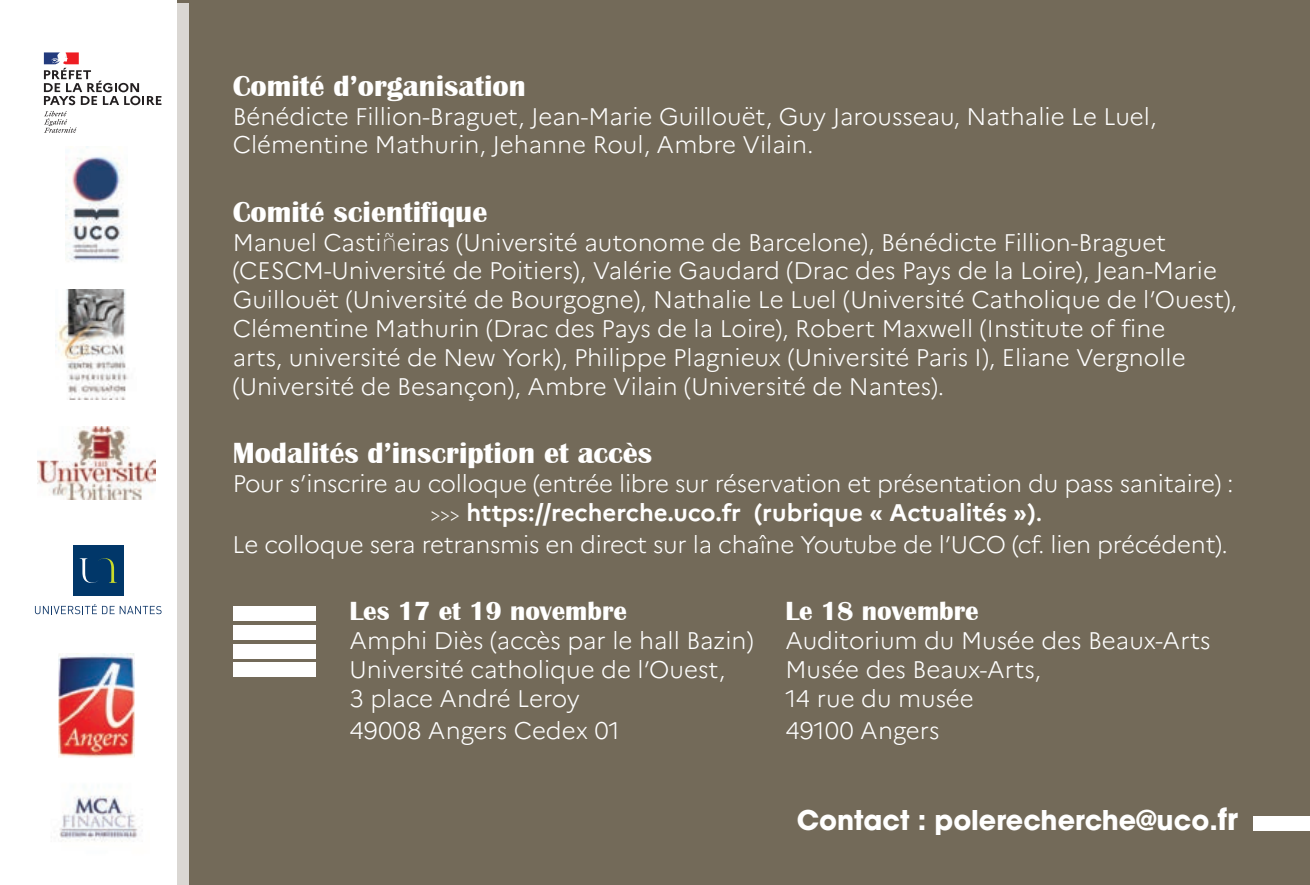
<style>
.page{position:relative;width:1310px;height:885px;background:#fff}
.page>*{position:absolute;margin:0;border:0;box-sizing:border-box;transform-origin:0 0}
.paragraphe{font:700 30px "Britannic";color:#fff}
.paragraphe-2{font:700 27px "Britannic";color:#fff}
.paragraphe-3{font:700 27px "ITC Avant Garde Pro";color:#fff}
.paragraphe-4{font:300 24px/28.8px "Marianne";color:#fff}
.paragraphe-5{font:700 24px "Marianne";color:#fff}
.s1{font-weight:100}
.s2{font-family:"Minerva Modern";font-weight:400}
.s3{font-weight:500}
.s4{font-size:30px}
</style>
<div class="page">
<div style="left:0;top:0;width:1310px;height:884px;background:#736a59"></div>
<div style="left:0;top:0;width:176px;height:884px;background:#fff"></div>
<div style="left:176px;top:3px;width:13px;height:881px;background:#dad7d3"></div>
<svg style="left:44px;top:111px;width:33px;height:22px"></svg>
<svg style="left:44px;top:52px;width:117px;height:53px"></svg>
<img style="left:65px;top:146px;width:59px;height:117px">
<svg style="left:35px;top:604px;width:127px;height:10px"></svg>
<div style="left:73px;top:545px;width:50px;height:50px;background:#013769"></div>
<svg style="left:80px;top:558px;width:37px;height:25px"></svg>
<img style="left:56px;top:289px;width:72px;height:111px">
<img style="left:58px;top:653px;width:76px;height:104px">
<img style="left:37px;top:426px;width:118px;height:73px">
<img style="left:59px;top:793px;width:79px;height:49px">
<div style="left:233px;top:662px;width:82px;height:15px;background:#fff"></div>
<div style="left:233px;top:644px;width:82px;height:14px;background:#fff"></div>
<div style="left:233px;top:625px;width:82px;height:14px;background:#fff"></div>
<div style="left:233px;top:606px;width:82px;height:14px;background:#fff"></div>
<div style="left:1253px;top:816px;width:57px;height:14px;background:#fff"></div>
<p class="paragraphe" style="left:233px;top:69px;width:294px">Comité d’organisation</p>
<p class="paragraphe-4" style="left:233px;top:102px;width:925px">Bénédicte Fillion-Braguet, Jean-Marie Guillouët, Guy Jarousseau, Nathalie Le Luel,</p>
<p class="paragraphe-4" style="left:233px;top:130px;width:582px">Clémentine Mathurin, Jehanne Roul, Ambre Vilain.</p>
<p class="paragraphe" style="left:233px;top:195px;width:256px">Comité scientifique</p>
<p class="paragraphe-4" style="left:233px;top:228px;width:1005px">Manuel Casti<span class="s1">ñ</span>eiras (Université autonome de Barcelone), Bénédicte Fillion-Braguet (CESCM-Université de Poitiers), Valérie Gaudard (Drac des Pays de la Loire), Jean-Marie Guillouët (Université de Bourgogne), Nathalie Le Luel (Université Catholique de l’Ouest), Clémentine Mathurin (Drac des Pays de la Loire), Robert Maxwell (Institute of fine<br>arts, université de New York), Philippe Plagnieux (Université Paris I), Eliane Vergnolle (Université de Besançon), Ambre Vilain (Université de Nantes).</p>
<p class="paragraphe" style="left:233px;top:436px;width:421px">Modalités d’inscription et accès</p>
<p class="paragraphe-4" style="left:233px;top:469px;width:1002px">Pour s’inscrire au colloque (entrée libre sur réservation et présentation du pass sanitaire) :</p>
<p class="paragraphe-5" style="left:431px;top:497px;width:613px"><span class="s2">&gt;&gt;&gt;</span> https://recherche.uco.fr (rubrique « Actualités »)<span class="s3">.</span></p>
<p class="paragraphe-4" style="left:233px;top:530px;width:997px">Le colloque sera retransmis en direct sur la chaîne Youtube de l’UCO (cf. lien précédent).</p>
<p class="paragraphe-2" style="left:349px;top:596px;width:279px">Les 17 et 19 novembre</p>
<p class="paragraphe-4" style="left:349px;top:626px;width:405px">Amphi Diès (accès par le hall Bazin)</p>
<p class="paragraphe-4" style="left:349px;top:654px;width:377px">Université catholique de l’Ouest,</p>
<p class="paragraphe-4" style="left:349px;top:683px;width:232px">3 place André Leroy</p>
<p class="paragraphe-4" style="left:349px;top:716px;width:272px">49008 Angers Cedex 01</p>
<p class="paragraphe-2" style="left:785px;top:596px;width:195px">Le 18 novembre</p>
<p class="paragraphe-4" style="left:785px;top:626px;width:427px">Auditorium du Musée des Beaux-Arts</p>
<p class="paragraphe-4" style="left:785px;top:654px;width:257px">Musée des Beaux-Arts,</p>
<p class="paragraphe-4" style="left:785px;top:683px;width:190px">14 rue du musée</p>
<p class="paragraphe-4" style="left:785px;top:716px;width:156px">49100 Angers</p>
<p class="paragraphe-3" style="left:797px;top:801px;width:443px">Contact : polerecherche@uco.<span class="s4">fr</span></p>
</div>
